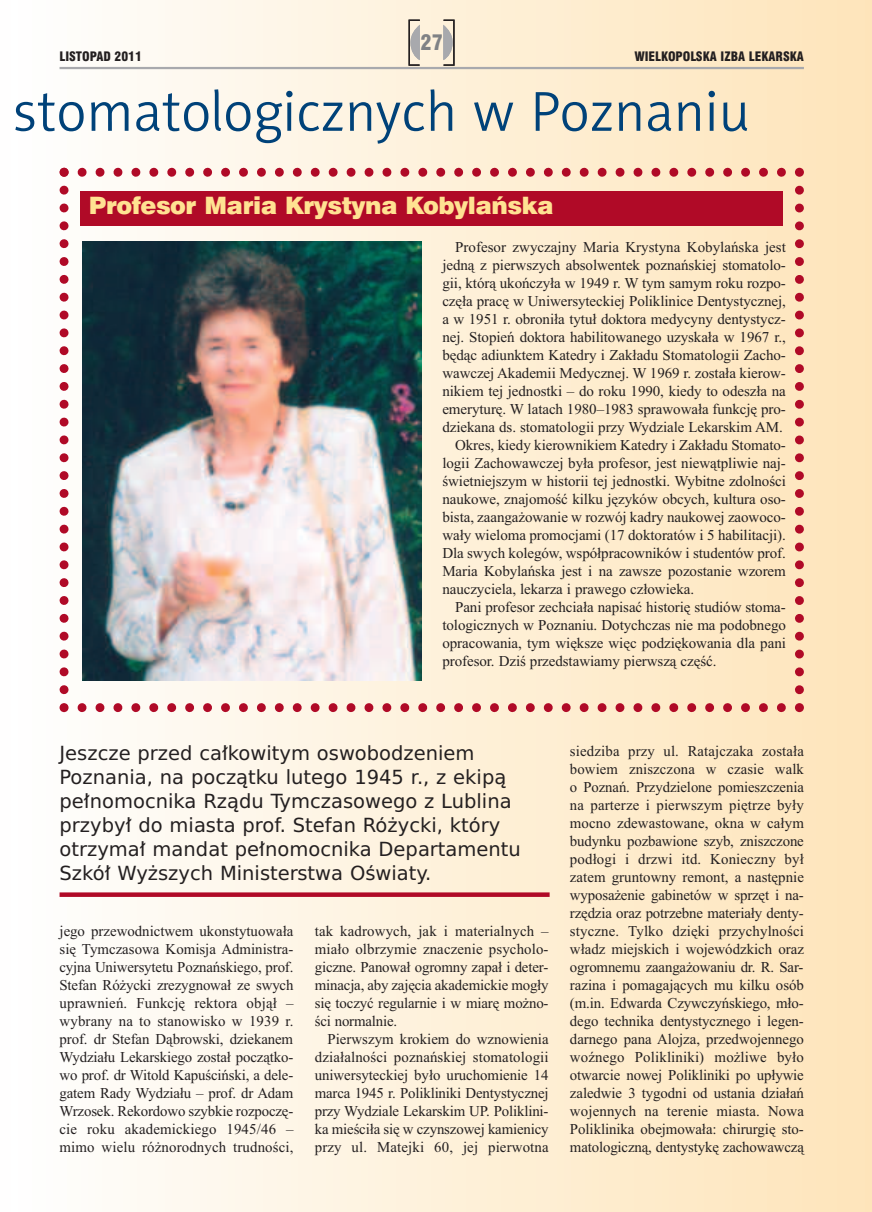
<style>
.page{position:relative;width:872px;height:1212px;background:#fff}
.page>*{position:absolute;margin:0;border:0;box-sizing:border-box;transform-origin:0 0}
.t1{font:57px "Naomi Sans EFNTT Light";color:#004279}
.t2{font:24px "Swis 721 Blk EU";letter-spacing:-.02em;color:#ffe292}
.t3{font:21px "Swis 721 Blk Cn EU";color:#808285}
.t4{font:19.5px/24px "Prima Sans EU";color:#231f20}
.t5{font:15px/18px "Times New Roman";letter-spacing:-.005em;color:#231f20;text-align:justify}
.t6{font:12.75px "Swis 721 Blk Cn EU";color:#231f20}
</style>
<div class="page">
<div style="left:0;top:0;width:872px;height:1212px;background:linear-gradient(to right,#feffff,#fee4b9)"></div>
<hr style="left:60px;top:67px;width:744px;height:2px;background:#a8a9ad">
<svg style="left:408px;top:20px;width:46px;height:46px;background:#d7cfc1"></svg>
<svg style="left:60px;top:168px;width:744px;height:544px;background:#fae4cb"></svg>
<img style="left:82px;top:241px;width:339px;height:439px">
<div style="left:80px;top:191px;width:702px;height:34px;background:#b00a27"></div>
<div style="left:60px;top:892px;width:489px;height:5px;background:#b00a27"></div>
<h3 class="t3" style="left:420px;top:30px;width:24px">27</h3>
<h1 class="t1" style="left:13px;top:79px;width:739px">stomatologicznych w Poznaniu</h1>
<p class="t6" style="left:60px;top:48px;width:84px">LISTOPAD 2011</p>
<p class="t6" style="left:634px;top:48px;width:171px">WIELKOPOLSKA IZBA LEKARSKA</p>
<h2 class="t2" style="left:89px;top:191px;width:466px">Profesor Maria Krystyna Kobylańska</h2>
<p class="t5" style="left:455px;top:238px;width:332px">Profesor zwyczajny Maria Krystyna Kobylańska jest</p>
<p class="t5" style="left:442px;top:256px;width:345px">jedną z pierwszych absolwentek poznańskiej stomatolo-</p>
<p class="t5" style="left:442px;top:274px;width:345px">gii, którą ukończyła w 1949 r. W tym samym roku rozpo-</p>
<p class="t5" style="left:442px;top:292px;width:345px">częła pracę w Uniwersyteckiej Poliklinice Dentystycznej,</p>
<p class="t5" style="left:442px;top:310px;width:345px">a w 1951 r. obroniła tytuł doktora medycyny dentystycz-</p>
<p class="t5" style="left:442px;top:328px;width:345px">nej. Stopień doktora habilitowanego uzyskała w 1967 r.,</p>
<p class="t5" style="left:442px;top:346px;width:345px">będąc adiunktem Katedry i Zakładu Stomatologii Zacho-</p>
<p class="t5" style="left:442px;top:364px;width:345px">wawczej Akademii Medycznej. W 1969 r. została kierow-</p>
<p class="t5" style="left:442px;top:382px;width:345px">nikiem tej jednostki – do roku 1990, kiedy to odeszła na</p>
<p class="t5" style="left:442px;top:400px;width:345px">emeryturę. W latach 1980–1983 sprawowała funkcję pro-</p>
<p class="t5" style="left:442px;top:418px;width:342px">dziekana ds. stomatologii przy Wydziale Lekarskim AM.</p>
<p class="t5" style="left:455px;top:436px;width:332px">Okres, kiedy kierownikiem Katedry i Zakładu Stomato-</p>
<p class="t5" style="left:442px;top:454px;width:345px">logii Zachowawczej była profesor, jest niewątpliwie naj-</p>
<p class="t5" style="left:442px;top:472px;width:345px">świetniejszym w historii tej jednostki. Wybitne zdolności</p>
<p class="t5" style="left:442px;top:490px;width:345px">naukowe, znajomość kilku języków obcych, kultura oso-</p>
<p class="t5" style="left:442px;top:508px;width:345px">bista, zaangażowanie w rozwój kadry naukowej zaowoco-</p>
<p class="t5" style="left:442px;top:526px;width:345px">wały wieloma promocjami (17 doktoratów i 5 habilitacji).</p>
<p class="t5" style="left:442px;top:544px;width:345px">Dla swych kolegów, współpracowników i studentów prof.</p>
<p class="t5" style="left:442px;top:562px;width:345px">Maria Kobylańska jest i na zawsze pozostanie wzorem</p>
<p class="t5" style="left:442px;top:580px;width:253px">nauczyciela, lekarza i prawego człowieka.</p>
<p class="t5" style="left:455px;top:598px;width:332px">Pani profesor zechciała napisać historię studiów stoma-</p>
<p class="t5" style="left:442px;top:616px;width:345px">tologicznych w Poznaniu. Dotychczas nie ma podobnego</p>
<p class="t5" style="left:442px;top:634px;width:345px">opracowania, tym większe więc podziękowania dla pani</p>
<p class="t5" style="left:442px;top:652px;width:276px">profesor. Dziś przedstawiamy pierwszą część.</p>
<p class="t4" style="left:60px;top:740px;width:463px">Jeszcze przed całkowitym oswobodzeniem Poznania, na początku lutego 1945 r., z ekipą pełnomocnika Rządu Tymczasowego z Lublina przybył do miasta prof. Stefan Różycki, który otrzymał mandat pełnomocnika Departamentu Szkół Wyższych Ministerstwa Oświaty.</p>
<p class="t5" style="left:60px;top:922px;width:235px">jego przewodnictwem ukonstytuowała się Tymczasowa Komisja Administra&shy;cyjna Uniwersytetu Poznańskiego, prof.<br>Stefan Różycki zrezygnował ze swych uprawnień. Funkcję rektora objął – wybrany na to stanowisko w 1939 r. prof. dr Stefan Dąbrowski, dziekanem Wydziału Lekarskiego został początko&shy;wo prof. dr Witold Kapuściński, a dele&shy;gatem Rady Wydziału – prof. dr Adam Wrzosek. Rekordowo szybkie rozpoczę&shy;cie roku akademickiego 1945/46 – mimo wielu różnorodnych trudności,</p>
<p class="t5" style="left:315px;top:922px;width:235px">tak kadrowych, jak i materialnych – miało olbrzymie znaczenie psycholo&shy;giczne. Panował ogromny zapał i deter&shy;minacja, aby zajęcia akademickie mogły się toczyć regularnie i w miarę możno&shy;ści normalnie.</p>
<p class="t5" style="left:315px;top:1030px;width:235px;text-indent:13px">Pierwszym krokiem do wznowienia działalności poznańskiej stomatologii uniwersyteckiej było uruchomienie 14 marca 1945 r. Polikliniki Dentystycznej przy Wydziale Lekarskim UP. Poliklini&shy;ka mieściła się w czynszowej kamienicy przy ul. Matejki 60, jej pierwotna</p>
<p class="t5" style="left:570px;top:742px;width:235px">siedziba przy ul. Ratajczaka została bowiem zniszczona w czasie walk o Poznań. Przydzielone pomieszczenia na parterze i pierwszym piętrze były mocno zdewastowane, okna w całym budynku pozbawione szyb, zniszczone podłogi i drzwi itd. Konieczny był zatem gruntowny remont, a następnie wyposażenie gabinetów w sprzęt i na&shy;rzędzia oraz potrzebne materiały denty&shy;styczne. Tylko dzięki przychylności władz miejskich i wojewódzkich oraz ogromnemu zaangażowaniu dr. R. Sar&shy;razina i pomagających mu kilku osób (m.in. Edwarda Czywczyńskiego, mło&shy;dego technika dentystycznego i legen&shy;darnego pana Alojza, przedwojennego woźnego Polikliniki) możliwe było otwarcie nowej Polikliniki po upływie zaledwie 3 tygodni od ustania działań wojennych na terenie miasta. Nowa Poliklinika obejmowała: chirurgię sto&shy;matologiczną, dentystykę zachowawczą</p>
</div>
